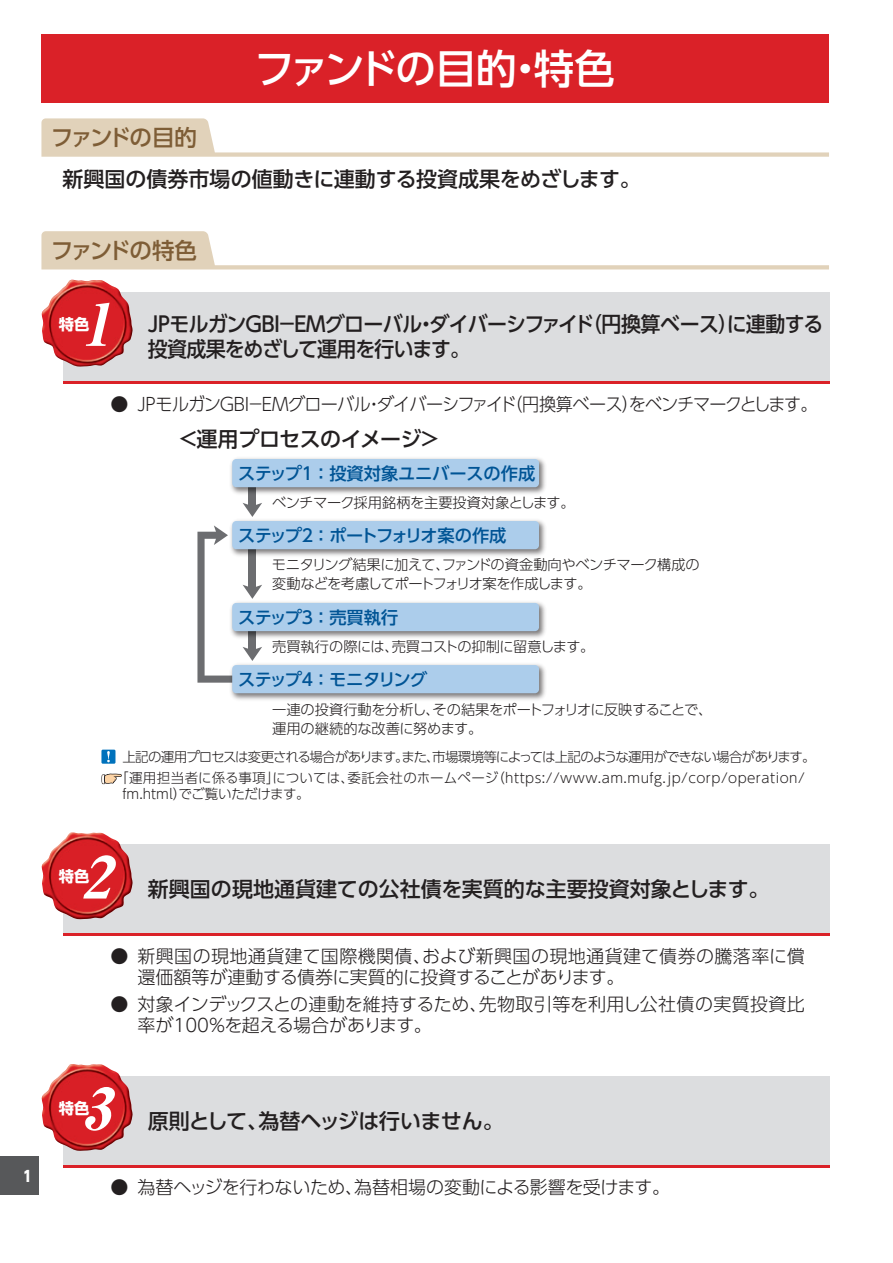
<style>
.page{position:relative;width:893px;height:1263px;background:#fff}
.page>*{position:absolute;margin:0;border:0;box-sizing:border-box;transform-origin:0 0}
.t1{font:italic 58.5px "Midashi Min Pr 5 MA31";color:#fff;scale:1.04 1}
.t2{font:500 40.5px "UD Shin Go Pro";letter-spacing:-.06em;color:#fff}
.t3{font:500 22.5px "UD Shin Go Pro";letter-spacing:-.095em;color:#7e5d36}
.t4{font:500 21px "UD Shin Go Pro";color:#231f20}
.t5{font:500 21px/25.5px "UD Shin Go Pro";letter-spacing:-.05em;color:#231f20;scale:.95 1}
.t6{font:500 21px "UD Shin Go Pro";letter-spacing:-.03em;color:#231f20}
.t7{font:300 18px/21px "UD Shin Go Pro";color:#231f20}
.t8{font:300 18px "UD Shin Go Pro";letter-spacing:-.055em;color:#231f20}
.t9{font:300 18px "UD Shin Go Pro";letter-spacing:-.02em;color:#231f20}
.t10{font:500 17.25px "UD Shin Go Pro";letter-spacing:-.105em;color:#005495}
.t11{font:500 17.25px "UD Shin Go Pro";letter-spacing:-.01em;color:#005495}
.t12{font:500 17.25px "UD Shin Go Pro";letter-spacing:-.045em;color:#005495}
.t13{font:700 15.3px "UD Shin Go Pro";color:#fff}
.t14{font:800 15px "UD Shin Go Pro";color:#fff;scale:.9 1}
.t15{font:300 14.25px/19.5px "UD Shin Go Pro";letter-spacing:-.03em;color:#231f20}
.t16{font:300 13.5px/21px "UD Shin Go Pro";letter-spacing:-.045em;color:#231f20}
.t17{font:300 13.5px "UD Shin Go Pro";letter-spacing:-.01em;color:#231f20}
</style>
<div class="page">
<div style="left:0;top:1157px;width:38px;height:38px;background:#57585a"></div>
<div style="left:41px;top:35px;width:788px;height:68px;background:#da2128"></div>
<svg style="left:41px;top:118px;width:788px;height:39px"></svg>
<svg style="left:41px;top:231px;width:788px;height:38px"></svg>
<div style="left:63px;top:292px;width:766px;height:92px;background:#dcdddf"></div>
<hr style="left:63px;top:381px;width:766px;height:3px;background:#da2128">
<img style="left:41px;top:280px;width:92px;height:87px">
<div style="left:249px;top:487px;width:7px;height:20px;background:#6c6d70"></div>
<svg style="left:243px;top:503px;width:19px;height:13px"></svg>
<svg style="left:197px;top:525px;width:65px;height:158px"></svg>
<img style="left:230px;top:458px;width:316px;height:38px">
<div style="left:232px;top:459px;width:307px;height:28px;background:#accdeb;border-radius:4px"></div>
<img style="left:228px;top:516px;width:318px;height:42px">
<div style="left:232px;top:521px;width:307px;height:28px;background:#accdeb;border-radius:4px"></div>
<img style="left:228px;top:598px;width:318px;height:42px">
<div style="left:232px;top:603px;width:307px;height:28px;background:#accdeb;border-radius:4px"></div>
<img style="left:228px;top:660px;width:318px;height:40px">
<div style="left:232px;top:665px;width:307px;height:28px;background:#accdeb;border-radius:4px"></div>
<div style="left:101px;top:750px;width:14px;height:14px;background:#0072bc"></div>
<svg style="left:107px;top:751px;width:3px;height:11px"></svg>
<svg style="left:101px;top:773px;width:21px;height:12px"></svg>
<div style="left:63px;top:845px;width:766px;height:91px;background:#dcdddf"></div>
<hr style="left:63px;top:933px;width:766px;height:3px;background:#da2128">
<img style="left:41px;top:832px;width:92px;height:88px">
<div style="left:63px;top:1076px;width:766px;height:92px;background:#dcdddf"></div>
<hr style="left:63px;top:1165px;width:766px;height:3px;background:#da2128">
<img style="left:41px;top:1064px;width:92px;height:87px">
<p class="t14" style="left:23px;top:1163px;width:11px">1</p>
<h2 class="t2" style="left:254px;top:36px;width:362px">ファンドの目的・特色</h2>
<h3 class="t3" style="left:51px;top:119px;width:147px">ファンドの目的</h3>
<h3 class="t4" style="left:62px;top:162px;width:580px">新興国の債券市場の値動きに連動する投資成果をめざします。</h3>
<h3 class="t3" style="left:51px;top:232px;width:148px">ファンドの特色</h3>
<h1 class="t1" style="left:80px;top:279px;width:49px">1</h1>
<h3 class="t5" style="left:143px;top:310px;width:718px">ＪＰモルガンＧＢＩ－ＥＭグローバル・ダイバーシファイド（円換算ベース）に連動する投資成果をめざして運用を行います。</h3>
<p class="t8" style="left:110px;top:390px;width:709px">● ＪＰモルガンＧＢＩ－ＥＭグローバル・ダイバーシファイド（円換算ベース）をベンチマークとします。</p>
<h3 class="t6" style="left:178px;top:422px;width:265px">＜運用プロセスのイメージ＞</h3>
<p class="t11" style="left:238px;top:460px;width:299px">ステップ１ ：投資対象ユニバースの作成</p>
<p class="t13" style="left:59px;top:311px;width:32px">特色</p>
<p class="t15" style="left:272px;top:492px;width:304px">ベンチマーク採用銘柄を主要投資対象とします。</p>
<p class="t10" style="left:238px;top:521px;width:270px">ステップ２ ：ポートフォリオ案の作成</p>
<p class="t15" style="left:272px;top:554px;width:429px">モニタリング結果に加えて、ファンドの資金動向やベンチマーク構成の変動などを考慮してポートフォリオ案を作成します。</p>
<p class="t12" style="left:238px;top:603px;width:162px">ステップ３ ：売買執行</p>
<p class="t15" style="left:272px;top:636px;width:324px">売買執行の際には、売買コストの抑制に留意します。</p>
<p class="t10" style="left:238px;top:665px;width:191px">ステップ４ ：モニタリング</p>
<p class="t15" style="left:272px;top:699px;width:442px">一連の投資行動を分析し、その結果をポートフォリオに反映することで、運用の継続的な改善に努めます。</p>
<p class="t16" style="left:115px;top:745px;width:702px;text-indent:7px">上記の運用プロセスは変更される場合があります。また、市場環境等によっては上記のような運用ができない場合があります。「運用担当者に係る事項」については、委託会社のホームページ（https://www.am.mufg.jp/corp/operation/</p>
<p class="t17" style="left:122px;top:783px;width:189px">fm.html）でご覧いただけます。</p>
<h1 class="t1" style="left:80px;top:831px;width:49px">2</h1>
<p class="t13" style="left:59px;top:864px;width:32px">特色</p>
<h3 class="t4" style="left:148px;top:872px;width:623px">新興国の現地通貨建ての公社債を実質的な主要投資対象とします。</h3>
<p class="t7" style="left:137px;top:944px;width:669px;text-indent:-27px">● 新興国の現地通貨建て国際機関債、および新興国の現地通貨建て債券の騰落率に償還価額等が連動する債券に実質的に投資することがあります。</p>
<p class="t7" style="left:137px;top:992px;width:669px;text-indent:-27px">● 対象インデックスとの連動を維持するため、先物取引等を利用し公社債の実質投資比率が100％を超える場合があります。</p>
<h1 class="t1" style="left:80px;top:1063px;width:49px">3</h1>
<p class="t13" style="left:59px;top:1095px;width:32px">特色</p>
<h3 class="t6" style="left:148px;top:1103px;width:357px">原則として、為替ヘッジは行いません。</h3>
<p class="t9" style="left:110px;top:1173px;width:561px">● 為替ヘッジを行わないため、為替相場の変動による影響を受けます。</p>
</div>
